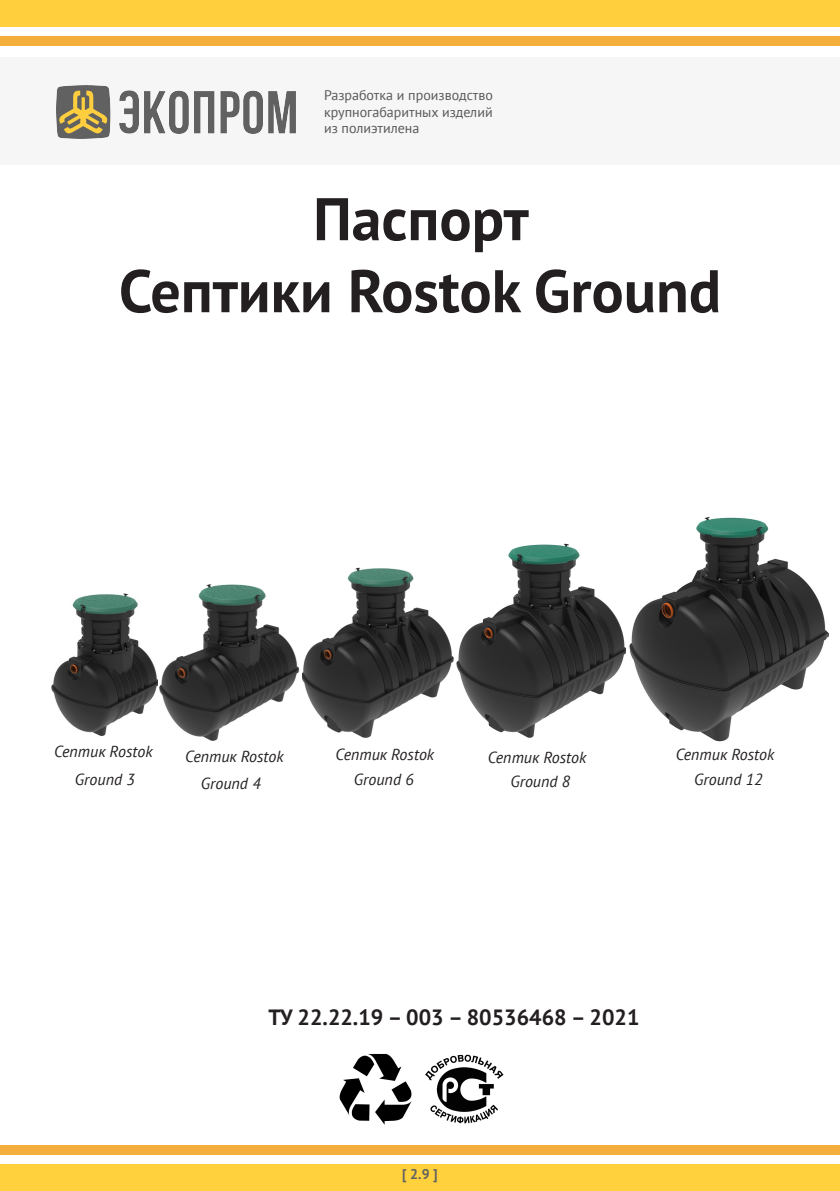
<style>
.page{position:relative;width:840px;height:1191px;background:#fff}
.page>*{position:absolute;margin:0;border:0;box-sizing:border-box;transform-origin:0 0}
.Титульный_заголовок{font:700 60px "PT Sans";color:#231f20}
.Текст_обычный{font:700 22px "PT Sans";color:#231f20}
.Заголовок{font:italic 16px/25.2px "PT Sans";color:#231f20;text-align:center}
.Адресная_строка{font:14px "PT Sans";color:#57585a}
.Версия{font:700 14px "PT Sans";color:#616260}
</style>
<div class="page">
<div style="left:0;top:0;width:839px;height:27px;background:#ffcf3d"></div>
<div style="left:0;top:36px;width:839px;height:9px;background:#f3ae3b"></div>
<div style="left:0;top:1164px;width:839px;height:27px;background:#ffd13c"></div>
<div style="left:0;top:1145px;width:839px;height:10px;background:#f3ae3b"></div>
<img style="left:339px;top:1053px;width:73px;height:72px">
<img style="left:425px;top:1054px;width:79px;height:70px">
<div style="left:0;top:57px;width:839px;height:107px;background:#f6f6f6"></div>
<img style="left:57px;top:86px;width:238px;height:52px">
<img style="left:51px;top:593px;width:107px;height:143px">
<img style="left:302px;top:567px;width:152px;height:171px">
<img style="left:159px;top:584px;width:141px;height:157px">
<img style="left:456px;top:543px;width:169px;height:195px">
<img style="left:629px;top:516px;width:199px;height:226px">
<p class="Адресная_строка" style="left:324px;top:86px;width:170px">Разработка и производство</p>
<p class="Адресная_строка" style="left:324px;top:103px;width:170px">крупногабаритных изделий</p>
<p class="Адресная_строка" style="left:324px;top:119px;width:97px">из полиэтилена</p>
<p class="Титульный_заголовок" style="left:313px;top:179px;width:217px">Паспорт</p>
<p class="Титульный_заголовок" style="left:119px;top:251px;width:603px">Септики Rostok Ground</p>
<p class="Заголовок" style="left:54px;top:737px;width:100px;line-height:27.8px">Септик Rostok<br>Ground 3</p>
<p class="Заголовок" style="left:335px;top:741px;width:100px">Септик Rostok<br>Ground 6</p>
<p class="Заголовок" style="left:185px;top:742px;width:100px;line-height:27px">Септик Rostok<br>Ground 4</p>
<p class="Заголовок" style="left:487px;top:745px;width:100px;line-height:24.4px">Септик Rostok<br>Ground 8</p>
<p class="Заголовок" style="left:675px;top:741px;width:100px">Септик Rostok<br>Ground 12</p>
<p class="Текст_обычный" style="left:268px;top:1002px;width:372px">ТУ 22.22.19 – 003 – 80536468 – 2021</p>
<p class="Версия" style="left:402px;top:1164px;width:37px">[ 2.9 ]</p>
</div>
